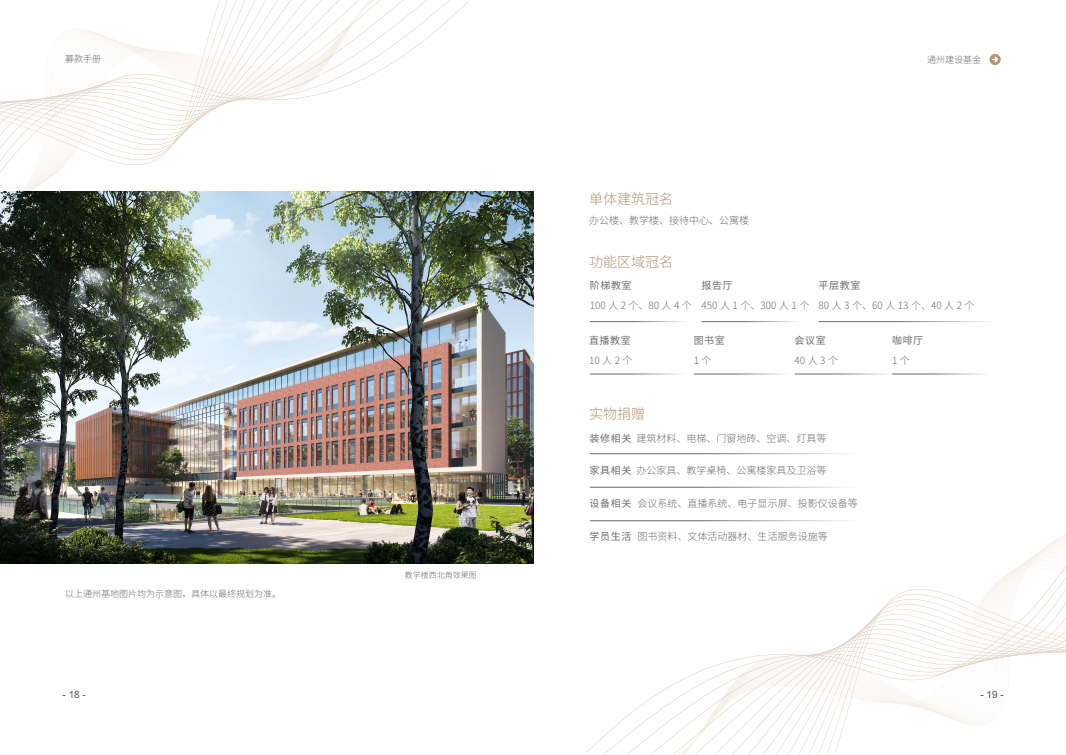
<style>
.page{position:relative;width:1066px;height:755px;background:#fff}
.page>*{position:absolute;margin:0;border:0;box-sizing:border-box;transform-origin:0 0}
.t1{font:300 14px "Source Han Sans CN";color:#b39470}
.t2{font:300 10px "Source Han Sans CN";color:#6c6d70}
.t3{font:10px "Source Han Sans CN";letter-spacing:.06em;color:#6c6d70}
.t4{font:300 10px "Source Han Sans CN";letter-spacing:.25em;color:#6c6d70}
.t5{font:300 10px "Source Han Sans CN";letter-spacing:.245em;color:#6c6d70}
.t6{font:10px "Arial";color:#57585a}
.t7{font:300 9px "Source Han Sans CN";color:#6c6d70}
.t8{font:300 8px "Source Han Sans CN";color:#6c6d70}
.s1{font-weight:400}
</style>
<div class="page">
<svg style="left:0;top:0;width:497px;height:192px"></svg>
<img style="left:0;top:192px;width:533px;height:370px">
<svg style="left:989px;top:54px;width:12px;height:11px"></svg>
<svg style="left:586px;top:453px;width:480px;height:301px"></svg>
<hr style="left:590px;top:321px;width:101px;height:1px;background:#6c6d70">
<hr style="left:701px;top:321px;width:101px;height:1px;background:#6c6d70">
<hr style="left:590px;top:373px;width:101px;height:1px;background:#6c6d70">
<hr style="left:694px;top:373px;width:101px;height:1px;background:#6c6d70">
<hr style="left:590px;top:453px;width:280px;height:1px;background:#6c6d70">
<hr style="left:590px;top:486px;width:280px;height:1px;background:#6c6d70">
<hr style="left:590px;top:520px;width:280px;height:1px;background:#6c6d70">
<hr style="left:818px;top:321px;width:183px;height:1px;background:#6c6d70">
<hr style="left:795px;top:373px;width:100px;height:1px;background:#6c6d70">
<hr style="left:892px;top:373px;width:101px;height:1px;background:#6c6d70">
<img style="left:533px;top:192px;width:1px;height:370px">
<p class="t7" style="left:65px;top:54px;width:37px">募款手册</p>
<p class="t7" style="left:65px;top:588px;width:218px">以上通州基地图片均为示意图，具体以最终规划为准。</p>
<p class="t6" style="left:63px;top:687px;width:25px">- 18 -</p>
<p class="t8" style="left:405px;top:570px;width:73px">教学楼西北角效果图</p>
<p class="t7" style="left:927px;top:55px;width:55px">通州建设基金</p>
<h1 class="t1" style="left:589px;top:191px;width:85px">单体建筑冠名</h1>
<p class="t2" style="left:589px;top:214px;width:162px">办公楼、教学楼、接待中心、公寓楼</p>
<h1 class="t1" style="left:589px;top:254px;width:85px">功能区域冠名</h1>
<p class="t3" style="left:590px;top:279px;width:43px">阶梯教室</p>
<p class="t5" style="left:590px;top:300px;width:104px">100人2个、80人4个</p>
<p class="t3" style="left:701px;top:279px;width:33px">报告厅</p>
<p class="t2" style="left:701px;top:300px;width:109px">450 人 1 个、300 人 1 个</p>
<p class="t3" style="left:818px;top:279px;width:43px">平层教室</p>
<p class="t4" style="left:818px;top:300px;width:157px">80人3个、60人13个、40人2个</p>
<p class="t3" style="left:589px;top:334px;width:43px">直播教室</p>
<p class="t2" style="left:589px;top:354px;width:45px">10人2个</p>
<h1 class="t1" style="left:589px;top:405px;width:57px">实物捐赠</h1>
<p class="t3" style="left:694px;top:334px;width:33px">图书室</p>
<p class="t2" style="left:694px;top:354px;width:19px">1个</p>
<p class="t3" style="left:795px;top:334px;width:33px">会议室</p>
<p class="t2" style="left:795px;top:354px;width:45px">40人3个</p>
<p class="t2" style="left:590px;top:432px;width:238px"><span class="s1">装修相关</span> 建筑材料、电梯、门窗地砖、空调、灯具等</p>
<p class="t2" style="left:590px;top:464px;width:238px"><span class="s1">家具相关</span> 办公家具、教学桌椅、公寓楼家具及卫浴等</p>
<p class="t2" style="left:590px;top:497px;width:270px"><span class="s1">设备相关</span> 会议系统、直播系统、电子显示屏、投影仪设备等</p>
<p class="t2" style="left:590px;top:530px;width:240px"><span class="s1">学员生活</span> 图书资料、文体活动器材、生活服务设施等</p>
<p class="t3" style="left:892px;top:334px;width:33px">咖啡厅</p>
<p class="t2" style="left:892px;top:354px;width:19px">1个</p>
<p class="t6" style="left:980px;top:687px;width:25px">- 19 -</p>
</div>
